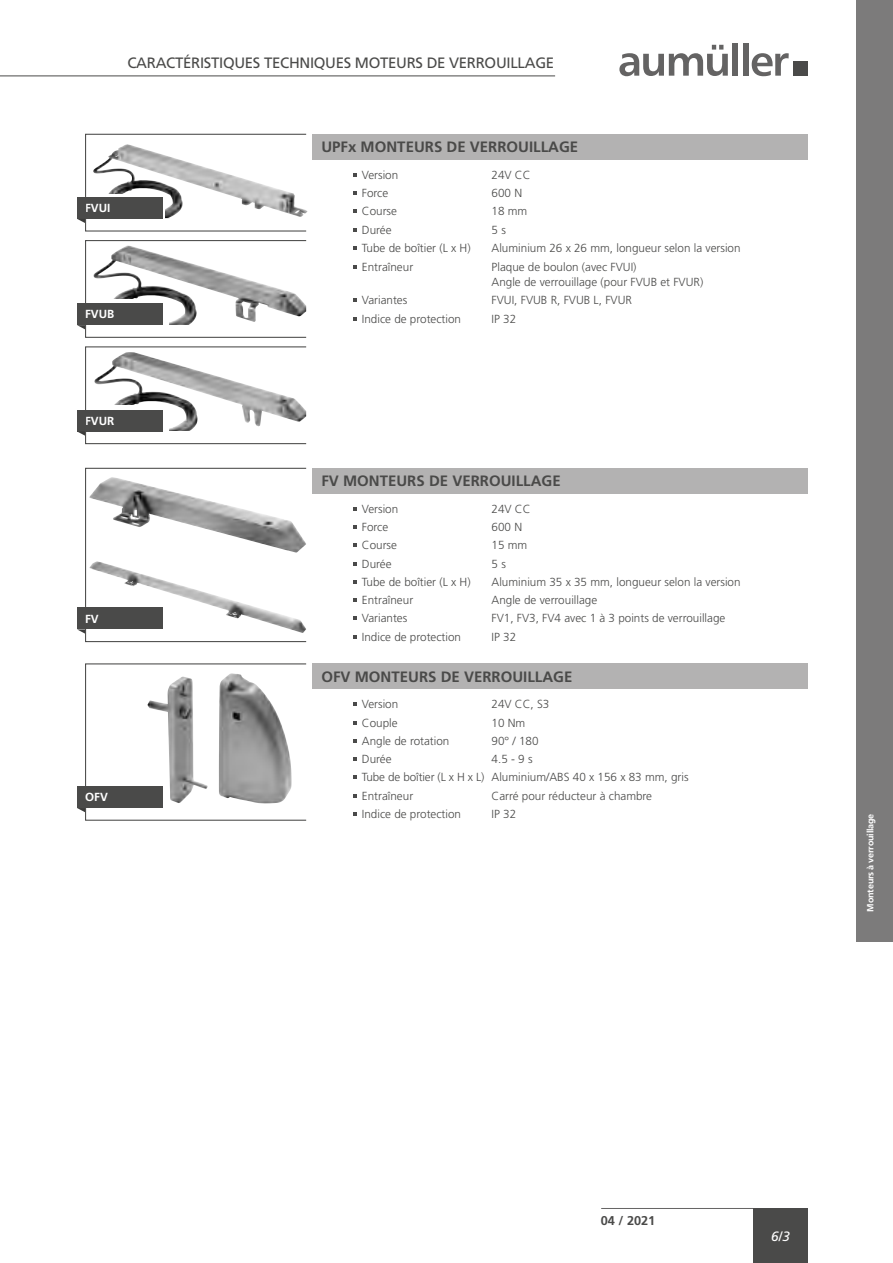
<style>
.page{position:relative;width:893px;height:1263px;background:#fff}
.page>*{position:absolute;margin:0;border:0;box-sizing:border-box;transform-origin:0 0}
.t1{font:700 15px "Frutiger LT Std";color:#4a4a49}
.t2{font:15px "Frutiger LT Std";letter-spacing:-.02em;color:#4a4a49}
.t3{font:italic 13.5px "Frutiger LT Std";color:#fff}
.t4{font:700 12.75px "Frutiger LT Std";color:#4a4a49}
.t5{font:300 11.7px/18.3px "Frutiger LT Std";color:#4a4a49}
.t6{font:700 11.7px "Frutiger LT Std";color:#fff}
.t7{font:700 9px "Frutiger LT Std";letter-spacing:-.02em;color:#fff}
</style>
<div class="page">
<div style="left:856px;top:0;width:37px;height:942px;background:#7c7b7b"></div>
<div style="left:753px;top:1208px;width:55px;height:55px;background:#4a4a49"></div>
<hr style="left:601px;top:1208px;width:152px;height:1px;background:#646363">
<hr style="left:0;top:76px;width:555px;height:1px;background:#4a4a49">
<svg style="left:619px;top:45px;width:109px;height:31px"></svg>
<div style="left:733px;top:43px;width:5px;height:33px;background:#646363"></div>
<div style="left:743px;top:43px;width:5px;height:33px;background:#646363"></div>
<svg style="left:752px;top:53px;width:37px;height:23px"></svg>
<div style="left:793px;top:61px;width:15px;height:15px;background:#4a4a49"></div>
<img style="left:94px;top:352px;width:104px;height:79px">
<img style="left:94px;top:245px;width:103px;height:80px">
<img style="left:93px;top:144px;width:90px;height:74px">
<div style="left:102px;top:299px;width:67px;height:35px;background:#fff"></div>
<div style="left:102px;top:195px;width:63px;height:34px;background:#fff"></div>
<div style="left:102px;top:405px;width:67px;height:35px;background:#fff"></div>
<div style="left:313px;top:134px;width:495px;height:25px;background:#b3b2b2"></div>
<div style="left:313px;top:468px;width:495px;height:25px;background:#b3b2b2"></div>
<svg style="left:353px;top:173px;width:4px;height:4px"></svg>
<svg style="left:353px;top:191px;width:4px;height:4px"></svg>
<svg style="left:353px;top:209px;width:4px;height:4px"></svg>
<svg style="left:353px;top:228px;width:4px;height:3px"></svg>
<svg style="left:353px;top:246px;width:4px;height:4px"></svg>
<svg style="left:353px;top:265px;width:4px;height:4px"></svg>
<svg style="left:353px;top:298px;width:4px;height:4px"></svg>
<svg style="left:353px;top:317px;width:4px;height:4px"></svg>
<svg style="left:353px;top:507px;width:4px;height:4px"></svg>
<svg style="left:353px;top:525px;width:4px;height:4px"></svg>
<svg style="left:353px;top:543px;width:4px;height:4px"></svg>
<svg style="left:353px;top:562px;width:4px;height:3px"></svg>
<svg style="left:353px;top:580px;width:4px;height:4px"></svg>
<svg style="left:353px;top:598px;width:4px;height:4px"></svg>
<svg style="left:353px;top:616px;width:4px;height:4px"></svg>
<svg style="left:353px;top:635px;width:4px;height:4px"></svg>
<div style="left:313px;top:663px;width:495px;height:26px;background:#b3b2b2"></div>
<svg style="left:353px;top:702px;width:4px;height:4px"></svg>
<svg style="left:353px;top:721px;width:4px;height:3px"></svg>
<svg style="left:353px;top:739px;width:4px;height:4px"></svg>
<svg style="left:353px;top:757px;width:4px;height:4px"></svg>
<svg style="left:353px;top:775px;width:4px;height:4px"></svg>
<svg style="left:353px;top:794px;width:4px;height:4px"></svg>
<svg style="left:353px;top:812px;width:4px;height:4px"></svg>
<img style="left:147px;top:673px;width:145px;height:130px">
<div style="left:85px;top:240px;width:222px;height:98px;border:1px solid #4a4a49"></div>
<div style="left:85px;top:468px;width:222px;height:174px;border:1px solid #4a4a49"></div>
<div style="left:85px;top:663px;width:222px;height:158px;border:1px solid #4a4a49"></div>
<div style="left:77px;top:786px;width:85px;height:22px;background:#4a4a49"></div>
<svg style="left:77px;top:808px;width:8px;height:4px"></svg>
<div style="left:77px;top:197px;width:85px;height:22px;background:#4a4a49"></div>
<svg style="left:77px;top:219px;width:8px;height:4px"></svg>
<div style="left:77px;top:607px;width:85px;height:22px;background:#4a4a49"></div>
<svg style="left:77px;top:629px;width:8px;height:5px"></svg>
<img style="left:89px;top:561px;width:217px;height:72px">
<img style="left:89px;top:477px;width:217px;height:76px">
<div style="left:85px;top:134px;width:222px;height:98px;border:1px solid #4a4a49"></div>
<div style="left:77px;top:303px;width:85px;height:22px;background:#4a4a49"></div>
<svg style="left:77px;top:325px;width:8px;height:4px"></svg>
<div style="left:77px;top:409px;width:85px;height:22px;background:#4a4a49"></div>
<svg style="left:77px;top:431px;width:8px;height:5px"></svg>
<div style="left:85px;top:346px;width:222px;height:98px;border:1px solid #4a4a49"></div>
<p class="t2" style="left:127px;top:54px;width:428px">CARACTÉRISTIQUES TECHNIQUES MOTEURS DE VERROUILLAGE</p>
<p class="t6" style="left:85px;top:201px;width:27px">FVUI</p>
<p class="t6" style="left:85px;top:307px;width:31px">FVUB</p>
<p class="t1" style="left:321px;top:138px;width:258px">UPFx MONTEURS DE VERROUILLAGE</p>
<p class="t5" style="left:362px;top:166px;width:38px">Version</p>
<p class="t5" style="left:492px;top:166px;width:41px">24V CC</p>
<p class="t5" style="left:362px;top:184px;width:28px">Force</p>
<p class="t5" style="left:492px;top:184px;width:32px">600 N</p>
<p class="t5" style="left:362px;top:202px;width:37px">Course</p>
<p class="t5" style="left:492px;top:202px;width:37px">18 mm</p>
<p class="t5" style="left:362px;top:221px;width:31px">Durée</p>
<p class="t5" style="left:492px;top:221px;width:16px">5 s</p>
<p class="t5" style="left:362px;top:239px;width:110px">Tube de boîtier (L x H)</p>
<p class="t5" style="left:492px;top:239px;width:251px">Aluminium 26 x 26 mm, longueur selon la version</p>
<p class="t5" style="left:362px;top:258px;width:53px">Entraîneur</p>
<p class="t5" style="left:492px;top:260px;width:213px;line-height:15px">Plaque de boulon (avec FVUI)<br>Angle de verrouillage (pour FVUB et FVUR)</p>
<p class="t5" style="left:362px;top:291px;width:47px">Variantes</p>
<p class="t5" style="left:492px;top:291px;width:142px">FVUI, FVUB R, FVUB L, FVUR</p>
<p class="t5" style="left:362px;top:310px;width:101px">Indice de protection</p>
<p class="t5" style="left:492px;top:310px;width:26px">IP 32</p>
<p class="t6" style="left:85px;top:414px;width:31px">FVUR</p>
<p class="t6" style="left:85px;top:612px;width:15px">FV</p>
<p class="t6" style="left:85px;top:790px;width:24px">OFV</p>
<p class="t1" style="left:321px;top:472px;width:241px">FV MONTEURS DE VERROUILLAGE</p>
<p class="t5" style="left:362px;top:500px;width:38px">Version</p>
<p class="t5" style="left:492px;top:500px;width:41px">24V CC</p>
<p class="t5" style="left:362px;top:518px;width:28px">Force</p>
<p class="t5" style="left:492px;top:518px;width:32px">600 N</p>
<p class="t5" style="left:362px;top:536px;width:37px">Course</p>
<p class="t5" style="left:492px;top:536px;width:37px">15 mm</p>
<p class="t5" style="left:362px;top:554px;width:31px">Durée</p>
<p class="t5" style="left:492px;top:554px;width:16px">5 s</p>
<p class="t5" style="left:362px;top:573px;width:110px">Tube de boîtier (L x H)</p>
<p class="t5" style="left:492px;top:573px;width:251px">Aluminium 35 x 35 mm, longueur selon la version</p>
<p class="t5" style="left:362px;top:591px;width:53px">Entraîneur</p>
<p class="t5" style="left:492px;top:591px;width:107px">Angle de verrouillage</p>
<p class="t5" style="left:362px;top:609px;width:47px">Variantes</p>
<p class="t5" style="left:492px;top:609px;width:235px">FV1, FV3, FV4 avec 1 à 3 points de verrouillage</p>
<p class="t5" style="left:362px;top:628px;width:101px">Indice de protection</p>
<p class="t5" style="left:492px;top:628px;width:26px">IP 32</p>
<p class="t1" style="left:321px;top:667px;width:252px">OFV MONTEURS DE VERROUILLAGE</p>
<p class="t5" style="left:362px;top:695px;width:38px">Version</p>
<p class="t5" style="left:492px;top:695px;width:59px">24V CC, S3</p>
<p class="t5" style="left:362px;top:714px;width:37px">Couple</p>
<p class="t5" style="left:492px;top:714px;width:35px">10 Nm</p>
<p class="t5" style="left:362px;top:732px;width:89px">Angle de rotation</p>
<p class="t5" style="left:492px;top:732px;width:48px">90° / 180</p>
<p class="t5" style="left:362px;top:750px;width:31px">Durée</p>
<p class="t5" style="left:362px;top:750px;width:328px;text-indent:130px">4.5 - 9 s<br>Tube de boîtier (L x H x L) Aluminium/ABS 40 x 156 x 83 mm, gris<br>Entraîneur</p>
<p class="t5" style="left:492px;top:787px;width:162px">Carré pour réducteur à chambre</p>
<p class="t5" style="left:362px;top:805px;width:101px">Indice de protection</p>
<p class="t5" style="left:492px;top:805px;width:26px">IP 32</p>
<p class="t7" style="left:865px;top:911px;width:99px;rotate:-90deg">Monteurs à verrouillage</p>
<p class="t4" style="left:601px;top:1213px;width:56px">04 / 2021</p>
<p class="t3" style="left:771px;top:1229px;width:20px">6/3</p>
</div>
